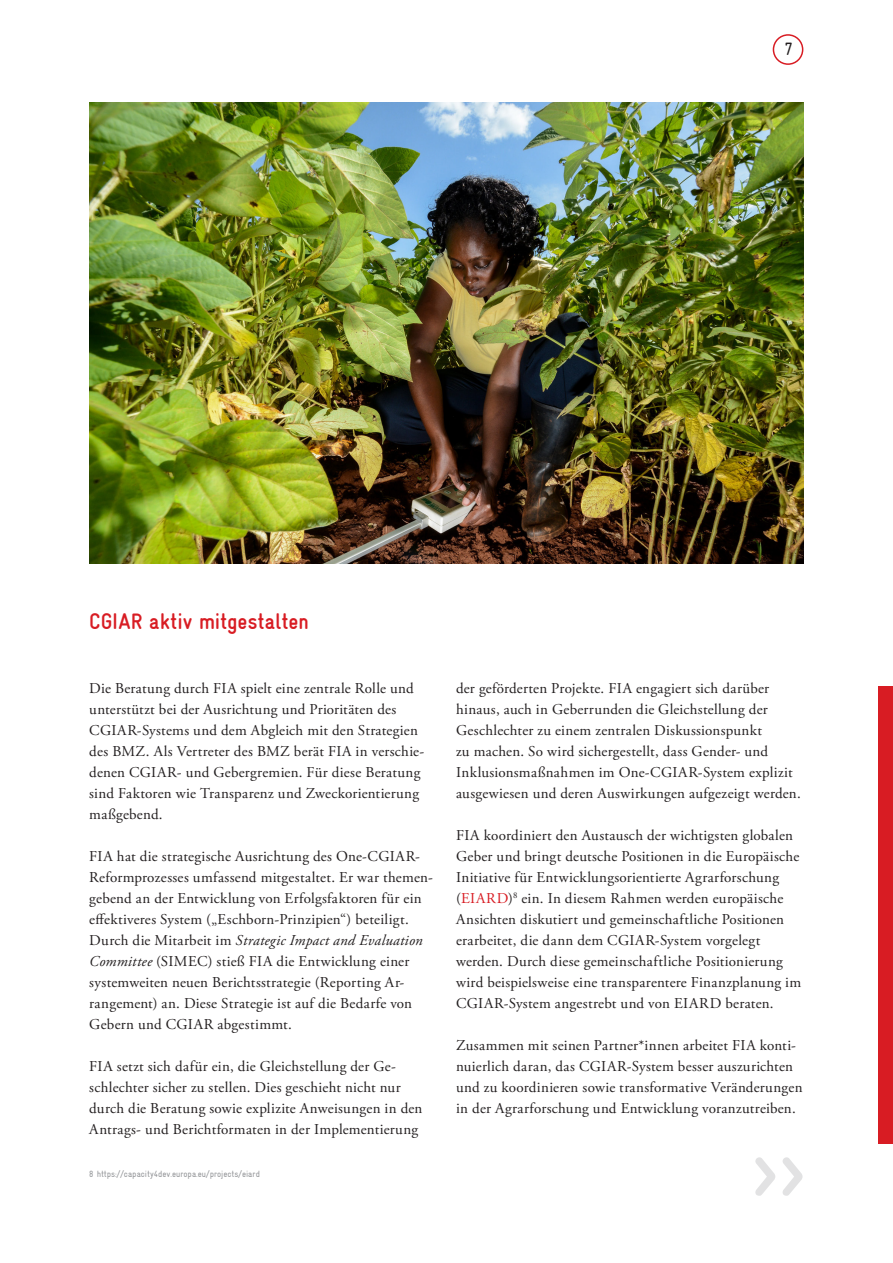
<style>
.page{position:relative;width:893px;height:1263px;background:#fff}
.page>*{position:absolute;margin:0;border:0;box-sizing:border-box;transform-origin:0 0}
.t1{font:700 condensed 78px "Gravur";color:#6d6e73}
.t2{font:700 condensed 22.5px "Gravur";color:#d81c23}
.t3{font:condensed 18px "Gravur";color:#231f20}
.Copy{font:15px/21px "Adobe Garamond Pro";letter-spacing:.02em;color:#231f20}
.Fussnote{font:condensed 9px "Gravur";color:#939598}
.s1{font-style:italic}
.s2{color:#d81c23}
</style>
<div class="page">
<img style="left:89px;top:102px;width:715px;height:462px">
<div style="left:773px;top:34px;width:30px;height:31px;border:2px solid #d81c23;border-radius:50%"></div>
<div style="left:878px;top:686px;width:15px;height:457px;background:#d81c23"></div>
<p class="t3" style="left:784px;top:39px;width:10px">7</p>
<p class="t2" style="left:89px;top:609px;width:221px">CGIAR aktiv mitgestalten</p>
<p class="Copy" style="left:89px;top:678px;width:336px">Die Beratung durch FIA spielt eine zentrale Rolle und unterstützt bei der Ausrichtung und Prioritäten des CGIAR-Systems und dem Abgleich mit den Strategien des BMZ. Als Vertreter des BMZ berät FIA in verschie&shy;denen CGIAR- und Gebergremien. Für diese Beratung sind Faktoren wie Transparenz und Zweckorientierung maßgebend.</p>
<p class="Copy" style="left:89px;top:846px;width:345px">FIA hat die strategische Ausrichtung des One-CGIAR-Reformprozesses umfassend mitgestaltet. Er war themen&shy;gebend an der Entwicklung von Erfolgsfaktoren für ein effektiveres System („Eschborn-Prinzipien“) beteiligt.<br>Durch die Mitarbeit im <span class="s1">Strategic Impact and Evaluation Committee</span> (SIMEC) stieß FIA die Entwicklung einer systemweiten neuen Berichtsstrategie (Reporting Ar&shy;rangement) an. Diese Strategie ist auf die Bedarfe von Gebern und CGIAR abgestimmt.</p>
<p class="Copy" style="left:89px;top:1056px;width:335px">FIA setzt sich dafür ein, die Gleichstellung der Ge&shy;schlechter sicher zu stellen. Dies geschieht nicht nur durch die Beratung sowie explizite Anweisungen in den Antrags- und Berichtformaten in der Implementierung</p>
<p class="Fussnote" style="left:89px;top:1169px;width:172px">8 https://capacity4dev.europa.eu/projects/eiard</p>
<p class="Copy" style="left:456px;top:678px;width:346px">der geförderten Projekte. FIA engagiert sich darüber hinaus, auch in Geberrunden die Gleichstellung der Geschlechter zu einem zentralen Diskussionspunkt<br>zu machen. So wird sichergestellt, dass Gender- und Inklusionsmaßnahmen im One-CGIAR-System explizit ausgewiesen und deren Auswirkungen aufgezeigt werden.</p>
<p class="Copy" style="left:456px;top:825px;width:347px">FIA koordiniert den Austausch der wichtigsten globalen Geber und bringt deutsche Positionen in die Europäische Initiative für Entwicklungsorientierte Agrarforschung (<span class="s2">EIARD</span>)<sup>8</sup> ein. In diesem Rahmen werden europäische Ansichten diskutiert und gemeinschaftliche Positionen erarbeitet, die dann dem CGIAR-System vorgelegt werden. Durch diese gemeinschaftliche Positionierung wird beispielsweise eine transparentere Finanzplanung im CGIAR-System angestrebt und von EIARD beraten.</p>
<p class="Copy" style="left:456px;top:1035px;width:348px">Zusammen mit seinen Partner*innen arbeitet FIA konti&shy;nuierlich daran, das CGIAR-System besser auszurichten und zu koordinieren sowie transformative Veränderungen in der Agrarforschung und Entwicklung voranzutreiben.</p>
<h1 class="t1" style="left:751px;top:1125px;width:56px">&gt;&gt;</h1>
</div>
